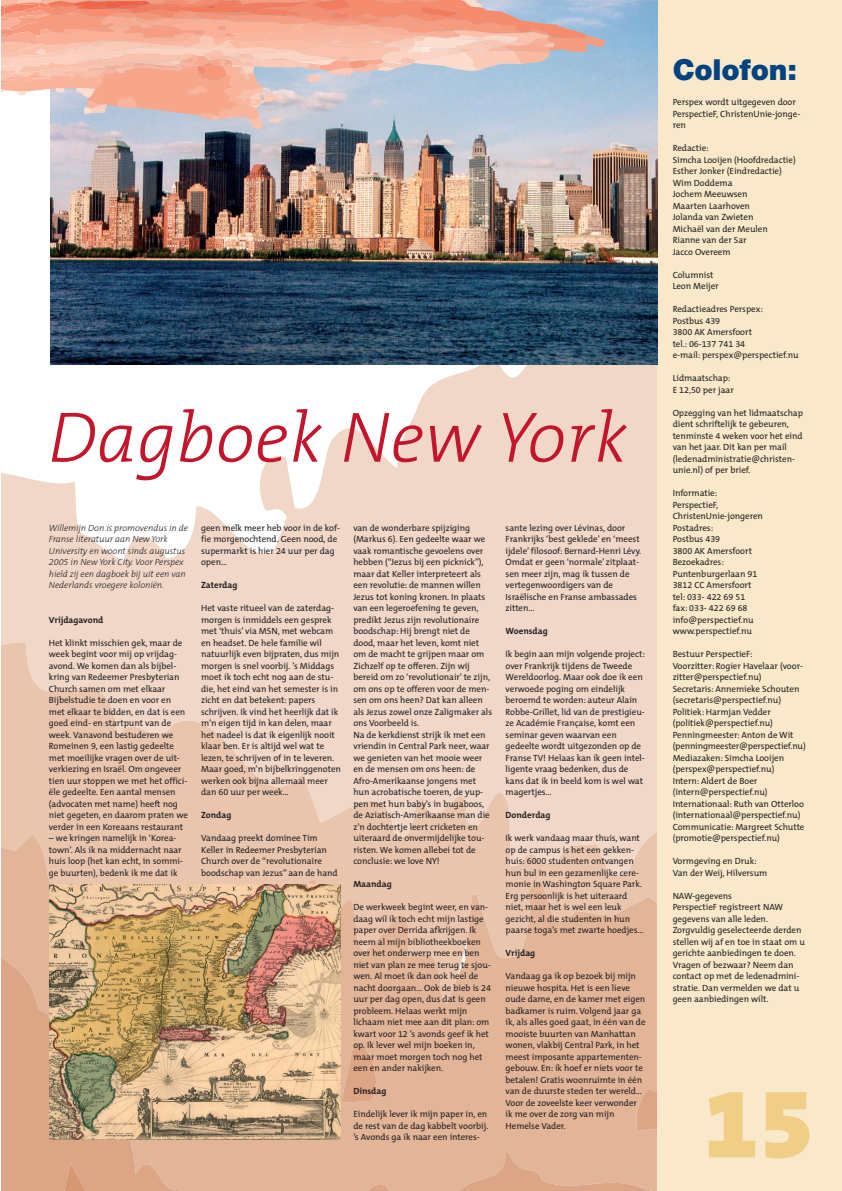
<style>
.page{position:relative;width:842px;height:1191px;background:#fff}
.page>*{position:absolute;margin:0;border:0;box-sizing:border-box;transform-origin:0 0}
.t1{font:900 100px "The Mix B9";color:#f1ce88}
.t2{font:italic 300 72px "The Mix B3";letter-spacing:.005em;color:#c2162c}
.t3{font:900 29px "Helvetica Neue";letter-spacing:-.005em;color:#004381}
.t4{font:9px/11.5px "The Mix B5 Plain";letter-spacing:-.005em;color:#231f20}
.t5{font:italic 300 9px/11.5px "The Mix B3";letter-spacing:-.005em;color:#231f20}
.t6{font:700 9px "The Mix B7";color:#231f20}
</style>
<div class="page">
<img style="left:1px;top:0;width:841px;height:1191px">
<h2 class="t2" style="left:48px;top:401px;width:581px">Dagboek New York</h2>
<p class="t5" style="left:49px;top:522px;width:141px">Willemijn Don is promovendus in de Franse literatuur aan New York University en woont sinds augustus 2005 in New York City. Voor Perspex hield zij een dagboek bij uit een van Nederlands vroegere koloniën.</p>
<p class="t6" style="left:49px;top:615px;width:56px">Vrijdagavond</p>
<p class="t4" style="left:49px;top:637px;width:141px">Het klinkt misschien gek, maar de week begint voor mij op vrijdag&shy;avond. We komen dan als bijbel&shy;kring van Redeemer Presbyterian<br>Church samen om met elkaar<br>Bijbelstudie te doen en voor en met elkaar te bidden, en dat is een goed eind- en startpunt van de week. Vanavond bestuderen we<br>Romeinen 9, een lastig gedeelte met moeilijke vragen over de uit&shy;verkiezing en Israël. Om ongeveer tien uur stoppen we met het offici&shy;ële gedeelte. Een aantal mensen (advocaten met name) heeft nog niet gegeten, en daarom praten we verder in een Koreaans restaurant</p>
<p class="t4" style="left:49px;top:833px;width:136px">– we kringen namelijk in ‘Korea&shy;town’. Als ik na middernacht naar huis loop (het kan echt, in sommi&shy;ge buurten), bedenk ik me dat ik</p>
<p class="t4" style="left:201px;top:522px;width:141px">geen melk meer heb voor in de kof&shy;fie morgenochtend. Geen nood, de supermarkt is hier 24 uur per dag open...</p>
<p class="t6" style="left:201px;top:581px;width:38px">Zaterdag</p>
<p class="t4" style="left:201px;top:603px;width:141px">Het vaste ritueel van de zaterdag&shy;morgen is inmiddels een gesprek met ‘thuis’ via MSN, met webcam en headset. De hele familie wil natuurlijk even bijpraten, dus mijn morgen is snel voorbij. ’s Middags moet ik toch echt nog aan de stu&shy;die, het eind van het semester is in zicht en dat betekent: papers schrijven. Ik vind het heerlijk dat ik m’n eigen tijd in kan delen, maar het nadeel is dat ik eigenlijk nooit klaar ben. Er is altijd wel wat te lezen, te schrijven of in te leveren.<br>Maar goed, m’n bijbelkringgenoten werken ook bijna allemaal meer dan 60 uur per week...</p>
<p class="t6" style="left:201px;top:811px;width:32px">Zondag</p>
<p class="t4" style="left:201px;top:833px;width:138px">Vandaag preekt dominee Tim<br>Keller in Redeemer Presbyterian<br>Church over de “revolutionaire boodschap van Jezus” aan de hand</p>
<p class="t4" style="left:353px;top:522px;width:140px">van de wonderbare spijziging (Markus 6). Een gedeelte waar we vaak romantische gevoelens over hebben (“Jezus bij een picknick”), maar dat Keller interpreteert als een revolutie: de mannen willen<br>Jezus tot koning kronen. In plaats van een legeroefening te geven, predikt Jezus zijn revolutionaire boodschap: Hij brengt niet de dood, maar het leven, komt niet om de macht te grijpen maar om<br>Zichzelf op te offeren. Zijn wij bereid om zo ‘revolutionair’ te zijn, om ons op te offeren voor de men&shy;sen om ons heen? Dat kan alleen als Jezus zowel onze Zaligmaker als ons Voorbeeld is.<br>Na de kerkdienst strijk ik met een vriendin in Central Park neer, waar we genieten van het mooie weer en de mensen om ons heen: de<br>Afro-Amerikaanse jongens met hun acrobatische toeren, de yup&shy;pen met hun baby’s in bugaboos, de Aziatisch-Amerikaanse man die z’n dochtertje leert cricketen en uiteraard de onvermijdelijke tou&shy;risten. We komen allebei tot de conclusie: we love NY!</p>
<p class="t6" style="left:353px;top:880px;width:40px">Maandag</p>
<p class="t4" style="left:353px;top:902px;width:139px">De werkweek begint weer, en van&shy;daag wil ik toch echt mijn lastige paper over Derrida afkrijgen. Ik neem al mijn bibliotheekboeken over het onderwerp mee en ben niet van plan ze mee terug te sjou&shy;wen. Al moet ik dan ook heel de nacht doorgaan... Ook de bieb is 24 uur per dag open, dus dat is geen probleem. Helaas werkt mijn lichaam niet mee aan dit plan: om kwart voor 12 ’s avonds geef ik het op. Ik lever wel mijn boeken in, maar moet morgen toch nog het een en ander nakijken.</p>
<p class="t6" style="left:353px;top:1087px;width:35px">Dinsdag</p>
<p class="t4" style="left:353px;top:1109px;width:137px;text-align:justify">Eindelijk lever ik mijn paper in, en de rest van de dag kabbelt voorbij. ’s Avonds ga ik naar een interes-</p>
<p class="t4" style="left:506px;top:522px;width:137px">sante lezing over Lévinas, door<br>Frankrijks ‘best geklede’ en ‘meest ijdele’ filosoof: Bernard-Henri Lévy.<br>Omdat er geen ‘normale’ zitplaat&shy;sen meer zijn, mag ik tussen de vertegenwoordigers van de<br>Israëlische en Franse ambassades zitten...</p>
<p class="t6" style="left:506px;top:627px;width:44px">Woensdag</p>
<p class="t4" style="left:506px;top:649px;width:141px">Ik begin aan mijn volgende project: over Frankrijk tijdens de Tweede<br>Wereldoorlog. Maar ook doe ik een verwoede poging om eindelijk beroemd te worden: auteur Alain<br>Robbe-Grillet, lid van de prestigieu&shy;ze Académie Française, komt een seminar geven waarvan een gedeelte wordt uitgezonden op de<br>Franse TV! Helaas kan ik geen intel&shy;ligente vraag bedenken, dus de kans dat ik in beeld kom is wel wat magertjes...</p>
<p class="t6" style="left:506px;top:811px;width:46px">Donderdag</p>
<p class="t4" style="left:506px;top:833px;width:139px">Ik werk vandaag maar thuis, want op de campus is het een gekken&shy;huis: 6000 studenten ontvangen hun bul in een gezamenlijke cere&shy;monie in Washington Square Park.<br>Erg persoonlijk is het uiteraard niet, maar het is wel een leuk gezicht, al die studenten in hun paarse toga’s met zwarte hoedjes...</p>
<p class="t6" style="left:506px;top:949px;width:31px">Vrijdag</p>
<p class="t4" style="left:506px;top:971px;width:142px">Vandaag ga ik op bezoek bij mijn nieuwe hospita. Het is een lieve oude dame, en de kamer met eigen badkamer is ruim. Volgend jaar ga ik, als alles goed gaat, in één van de mooiste buurten van Manhattan wonen, vlakbij Central Park, in het meest imposante appartementen&shy;gebouw. En: ik hoef er niets voor te betalen! Gratis woonruimte in één van de duurste steden ter wereld...<br>Voor de zoveelste keer verwonder ik me over de zorg van mijn<br>Hemelse Vader.</p>
<h3 class="t3" style="left:673px;top:59px;width:126px">Colofon:</h3>
<p class="t4" style="left:673px;top:97px;width:129px">Perspex wordt uitgegeven door<br>PerspectieF, ChristenUnie-jonge&shy;ren</p>
<p class="t4" style="left:673px;top:143px;width:125px">Redactie:<br>Simcha Looijen (Hoofdredactie)<br>Esther Jonker (Eindredactie)<br>Wim Doddema<br>Jochem Meeuwsen<br>Maarten Laarhoven<br>Jolanda van Zwieten<br>Michaël van der Meulen<br>Rianne van der Sar<br>Jacco Overeem</p>
<p class="t4" style="left:673px;top:269px;width:48px">Columnist<br>Leon Meijer</p>
<p class="t4" style="left:673px;top:304px;width:127px">Redactieadres Perspex:<br>Postbus 439<br>3800 AK Amersfoort<br>tel.: 06-137 741 34<br>e-mail: perspex@perspectief.nu</p>
<p class="t4" style="left:673px;top:373px;width:63px">Lidmaatschap:<br>E 12,50 per jaar</p>
<p class="t4" style="left:673px;top:407px;width:132px">Opzegging van het lidmaatschap dient schriftelijk te gebeuren, tenminste 4 weken voor het eind van het jaar. Dit kan per mail (ledenadministratie@christen&shy;unie.nl) of per brief.</p>
<p class="t4" style="left:673px;top:488px;width:92px">Informatie:<br>PerspectieF,<br>ChristenUnie-jongeren<br>Postadres:<br>Postbus 439<br>3800 AK Amersfoort<br>Bezoekadres:<br>Puntenburgerlaan 91<br>3812 CC Amersfoort tel: 033- 422 69 51<br>fax: 033- 422 69 68 info@perspectief.nu www.perspectief.nu</p>
<p class="t4" style="left:673px;top:649px;width:135px">Bestuur PerspectieF:<br>Voorzitter: Rogier Havelaar (voor&shy;zitter@perspectief.nu)<br>Secretaris: Annemieke Schouten (secretaris@perspectief.nu)<br>Politiek: Harmjan Vedder (politiek@perspectief.nu)<br>Penningmeester: Anton de Wit (penningmeester@perspectief.nu)<br>Mediazaken: Simcha Looijen (perspex@perspectief.nu)<br>Intern: Aldert de Boer (intern@perspectief.nu)<br>Internationaal: Ruth van Otterloo (internationaal@perspectief.nu)<br>Communicatie: Margreet Schutte (promotie@perspectief.nu)</p>
<p class="t4" style="left:673px;top:856px;width:96px">Vormgeving en Druk:<br>Van der Weij, Hilversum</p>
<p class="t4" style="left:673px;top:890px;width:134px">NAW-gegevens<br>PerspectieF registreert NAW gegevens van alle leden.<br>Zorgvuldig geselecteerde derden stellen wij af en toe in staat om u gerichte aanbiedingen te doen.<br>Vragen of bezwaar? Neem dan contact op met de ledenadmini&shy;stratie. Dan vermelden we dat u geen aanbiedingen wilt.</p>
<h1 class="t1" style="left:704px;top:1075px;width:112px">15</h1>
</div>
